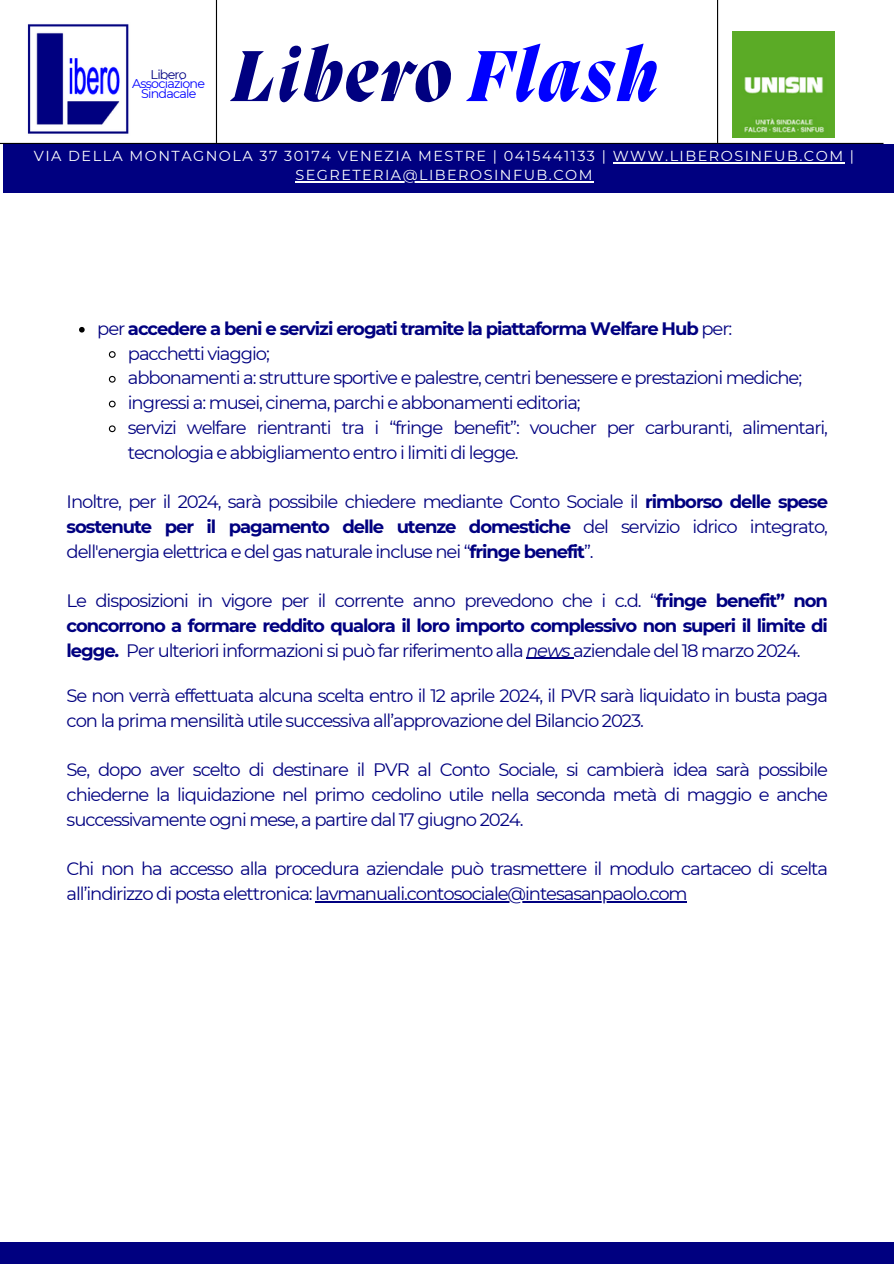
<style>
.page{position:relative;width:894px;height:1264px;background:#fff}
.page>*{position:absolute;margin:0;border:0;box-sizing:border-box;transform-origin:0 0}
.t1{font:italic 800 73.95px "Migra";letter-spacing:.04em;color:#000080}
.t2{font:18px/24.8px "Montserrat";letter-spacing:-.06em;color:#000080}
.t3{font:14.4px/19.5px "Montserrat";letter-spacing:.1em;color:#fdfefd;text-align:center}
.t4{font:12.6px/9.4px "Montserrat";letter-spacing:-.06em;color:#00f;text-align:center}
.t5{font:12.6px "Montserrat";letter-spacing:-.06em;color:#000080}
.s1{color:#00f}
.s2{font-weight:700}
.s3{font-style:italic}
</style>
<div class="page">
<div style="left:4px;top:144px;width:889px;height:48px;background:#000080"></div>
<hr style="left:0;top:143px;width:883px;height:1px;background:#000">
<hr style="left:716px;top:0;width:2px;height:143px;background:#000">
<hr style="left:216px;top:0;width:1px;height:143px;background:#000">
<img style="left:732px;top:32px;width:102px;height:105px">
<img style="left:27px;top:24px;width:102px;height:110px">
<hr style="left:612px;top:162px;width:232px;height:1px;background:#fdfefd">
<hr style="left:295px;top:181px;width:299px;height:2px;background:#fdfefd">
<div style="left:0;top:1242px;width:893px;height:21px;background:#000080"></div>
<svg style="left:79px;top:327px;width:6px;height:5px"></svg>
<svg style="left:108px;top:351px;width:8px;height:7px"></svg>
<svg style="left:108px;top:375px;width:8px;height:8px"></svg>
<svg style="left:108px;top:400px;width:8px;height:8px"></svg>
<svg style="left:108px;top:425px;width:8px;height:8px"></svg>
<hr style="left:526px;top:658px;width:47px;height:1px;background:#000080">
<hr style="left:315px;top:901px;width:371px;height:1px;background:#000080">
<p class="t5" style="left:151px;top:67px;width:38px">Libero</p>
<p class="t4" style="left:132px;top:79px;width:74px">Associazione<br>Sindacale</p>
<h1 class="t1" style="left:233px;top:41px;width:427px">Libero <span class="s1">Flash</span></h1>
<p class="t3" style="left:34px;top:146px;width:821px">VIA DELLA MONTAGNOLA 37 30174 VENEZIA MESTRE | 0415441133 | WWW.LIBEROSINFUB.COM |<br>SEGRETERIA@LIBEROSINFUB.COM</p>
<p class="t2" style="left:128px;top:316px;width:701px;text-indent:-31px">per <span class="s2">accedere a beni e servizi erogati tramite la piattaforma Welfare Hub</span> per:<br>pacchetti viaggio;<br>abbonamenti a: strutture sportive e palestre, centri benessere e prestazioni mediche; ingressi a: musei, cinema, parchi e abbonamenti editoria;<br>servizi welfare rientranti tra i “fringe benefit”: voucher per carburanti, alimentari, tecnologia e abbigliamento entro i limiti di legge.</p>
<p class="t2" style="left:67px;top:489px;width:762px;text-align:justify">Inoltre, per il 2024, sarà possibile chiedere mediante Conto Sociale il <span class="s2">rimborso delle spese sostenute per il pagamento delle utenze domestiche</span> del servizio idrico integrato, dell'energia elettrica e del gas naturale incluse nei “<span class="s2">fringe benefit</span>”.</p>
<p class="t2" style="left:67px;top:588px;width:762px;text-align:justify">Le disposizioni in vigore per il corrente anno prevedono che i c.d. “<span class="s2">fringe benefit” non concorrono a formare reddito qualora il loro importo complessivo non superi il limite di legge.</span> Per ulteriori informazioni si può far riferimento alla <span class="s3">news</span> aziendale del 18 marzo 2024.</p>
<p class="t2" style="left:67px;top:683px;width:762px">Se non verrà effettuata alcuna scelta entro il 12 aprile 2024, il PVR sarà liquidato in busta paga con la prima mensilità utile successiva all’approvazione del Bilancio 2023.</p>
<p class="t2" style="left:67px;top:757px;width:762px;text-align:justify">Se, dopo aver scelto di destinare il PVR al Conto Sociale, si cambierà idea sarà possibile chiederne la liquidazione nel primo cedolino utile nella seconda metà di maggio e anche successivamente ogni mese, a partire dal 17 giugno 2024.</p>
<p class="t2" style="left:67px;top:856px;width:762px">Chi non ha accesso alla procedura aziendale può trasmettere il modulo cartaceo di scelta all’indirizzo di posta elettronica: lavmanuali.contosociale@intesasanpaolo.com</p>
</div>
